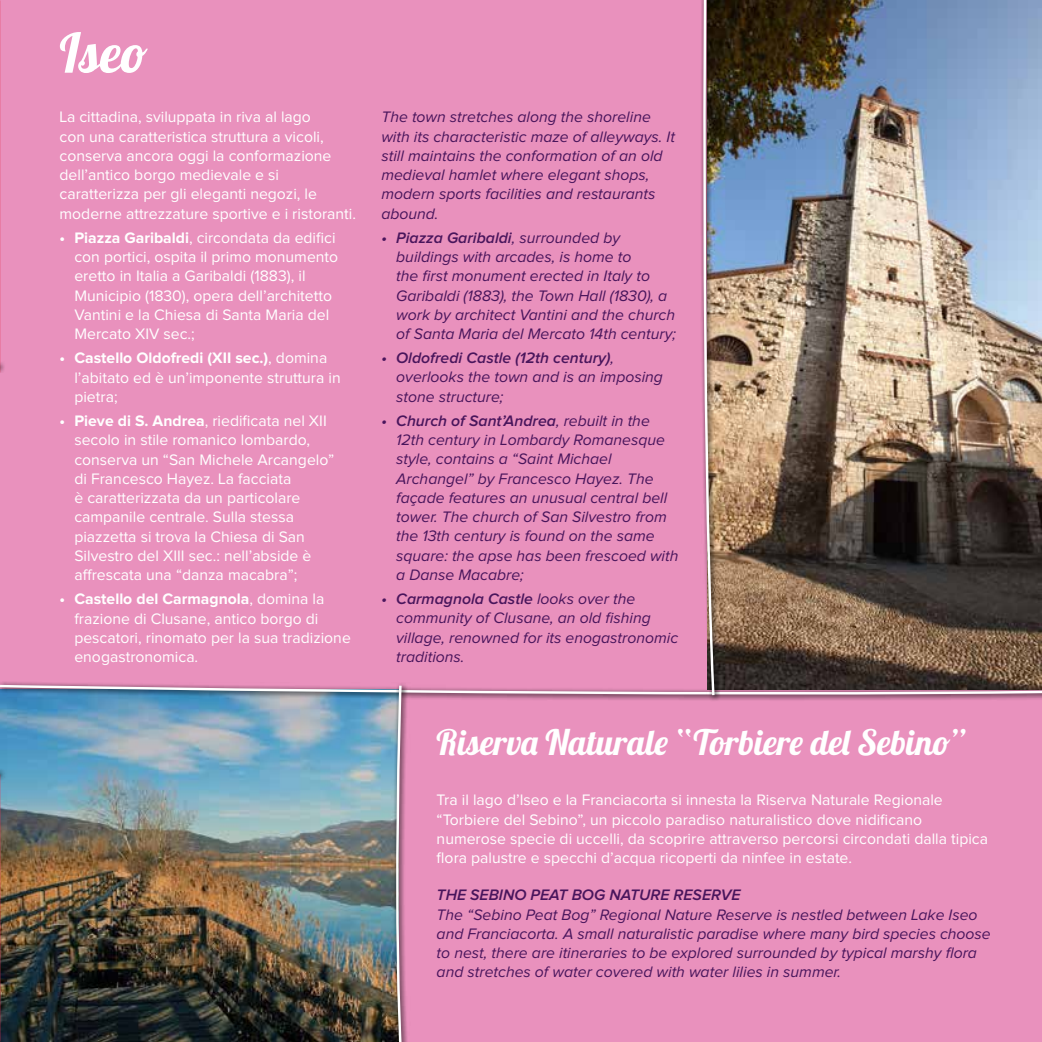
<style>
.page{position:relative;width:1042px;height:1042px;background:#fff}
.page>*{position:absolute;margin:0;border:0;box-sizing:border-box;transform-origin:0 0}
.t1{font:54.25px "Lobster 1.4";color:#fff}
.t2{font:35px "Lobster 1.4";color:#fff}
.t3{font:15.75px/19.2px "Proxima Nova";color:#fff}
.t4{font:italic 15.75px/19.2px "Proxima Nova";color:#49155c}
.t5{font:italic 600 15.75px "Proxima Nova";color:#49155c}
.s1{font-weight:700}
.s2{font-weight:600}
</style>
<div class="page">
<img style="left:0;top:0;width:1042px;height:1042px">
<h1 class="t1" style="left:60px;top:18px;width:90px">Iseo</h1>
<p class="t3" style="left:60px;top:108px;width:298px">La cittadina, sviluppata in riva al lago<br>con una caratteristica struttura a vicoli, conserva ancora oggi la conformazione dell’antico borgo medievale e si caratterizza per gli eleganti negozi, le moderne attrezzature sportive e i ristoranti.</p>
<p class="t3" style="left:74px;top:229px;width:265px;text-indent:-15px"><span class="s1">• Piazza Garibaldi</span>, circondata da edifici con portici, ospita il primo monumento eretto in Italia a Garibaldi (1883), il Municipio (1830), opera dell’architetto Vantini e la Chiesa di Santa Maria del Mercato XIV sec.;</p>
<p class="t3" style="left:74px;top:349px;width:268px;text-indent:-15px"><span class="s1">• Castello Oldofredi (XII sec.)</span>, domina l’abitato ed è un’imponente struttura in pietra;</p>
<p class="t3" style="left:74px;top:412px;width:261px;text-indent:-15px"><span class="s1">• Pieve di S. Andrea</span>, riedificata nel XII secolo in stile romanico lombardo, conserva un “San Michele Arcangelo” di Francesco Hayez. La facciata<br>è caratterizzata da un particolare campanile centrale. Sulla stessa piazzetta si trova la Chiesa di San Silvestro del XIII sec.: nell’abside è affrescata una “danza macabra”;</p>
<p class="t3" style="left:74px;top:590px;width:278px;text-indent:-15px"><span class="s1">• Castello del Carmagnola</span>, domina la frazione di Clusane, antico borgo di pescatori, rinomato per la sua tradizione enogastronomica.</p>
<p class="t4" style="left:381px;top:108px;width:295px">The town stretches along the shoreline with its characteristic maze of alleyways. It still maintains the conformation of an old medieval hamlet where elegant shops, modern sports facilities and restaurants abound.</p>
<p class="t4" style="left:396px;top:229px;width:281px;text-indent:-15px"><span class="s2">• Piazza Garibaldi</span>, surrounded by buildings with arcades, is home to<br>the first monument erected in Italy to Garibaldi (1883), the Town Hall (1830), a work by architect Vantini and the church of Santa Maria del Mercato 14th century;</p>
<p class="t4" style="left:396px;top:349px;width:268px;text-indent:-15px"><span class="s2">• Oldofredi Castle (12th century)</span>, overlooks the town and is an imposing stone structure;</p>
<p class="t4" style="left:396px;top:412px;width:284px;text-indent:-15px"><span class="s2">• Church of Sant’Andrea</span>, rebuilt in the 12th century in Lombardy Romanesque style, contains a “Saint Michael Archangel” by Francesco Hayez. The façade features an unusual central bell tower. The church of San Silvestro from the 13th century is found on the same square: the apse has been frescoed with a Danse Macabre;</p>
<p class="t4" style="left:396px;top:590px;width:283px;text-indent:-15px"><span class="s2">• Carmagnola Castle</span> looks over the community of Clusane, an old fishing village, renowned for its enogastronomic traditions.</p>
<h2 class="t2" style="left:437px;top:720px;width:533px">Riserva Naturale “Torbiere del Sebino”</h2>
<p class="t3" style="left:437px;top:791px;width:553px">Tra il lago d’Iseo e la Franciacorta si innesta la Riserva Naturale Regionale “Torbiere del Sebino”, un piccolo paradiso naturalistico dove nidificano numerose specie di uccelli, da scoprire attraverso percorsi circondati dalla tipica flora palustre e specchi d’acqua ricoperti da ninfee in estate.</p>
<p class="t5" style="left:437px;top:888px;width:305px">THE SEBINO PEAT BOG NATURE RESERVE</p>
<p class="t4" style="left:437px;top:905px;width:556px">The “Sebino Peat Bog” Regional Nature Reserve is nestled between Lake Iseo and Franciacorta. A small naturalistic paradise where many bird species choose to nest, there are itineraries to be explored surrounded by typical marshy flora and stretches of water covered with water lilies in summer.</p>
</div>
